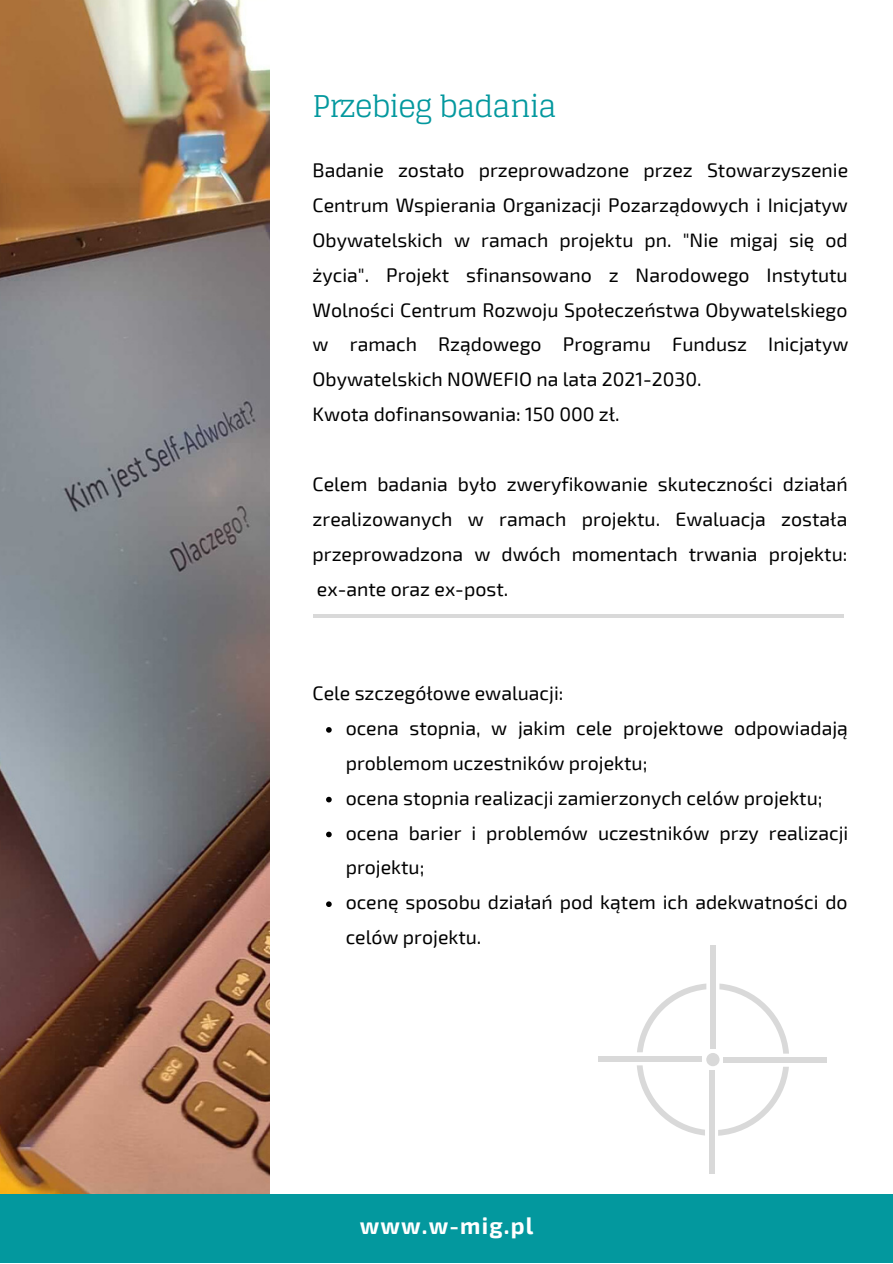
<style>
.page{position:relative;width:893px;height:1264px;background:#fff}
.page>*{position:absolute;margin:0;border:0;box-sizing:border-box;transform-origin:0 0}
.t1{font:30px "Glegoo";letter-spacing:-.03em;color:#03989e}
.t2{font:700 23.1px "Exo 2";letter-spacing:.05em;color:#fff}
.t3{font:19.5px/34.8px "Exo 2";color:#000}
</style>
<div class="page">
<svg style="left:326px;top:727px;width:5px;height:5px"></svg>
<svg style="left:326px;top:796px;width:5px;height:6px"></svg>
<svg style="left:326px;top:831px;width:5px;height:6px"></svg>
<svg style="left:326px;top:901px;width:5px;height:6px"></svg>
<hr style="left:312px;top:614px;width:531px;height:3px;background:#d9d9d9">
<img style="left:0;top:0;width:269px;height:1194px">
<div style="left:0;top:1194px;width:892px;height:68px;background:#03989e"></div>
<div style="left:710px;top:945px;width:5px;height:103px;background:#d9d9d9"></div>
<div style="left:723px;top:1057px;width:103px;height:6px;background:#d9d9d9"></div>
<div style="left:708px;top:1070px;width:6px;height:103px;background:#d9d9d9"></div>
<svg style="left:636px;top:983px;width:153px;height:152px"></svg>
<div style="left:598px;top:1055px;width:103px;height:6px;background:#d9d9d9"></div>
<h1 class="t1" style="left:312px;top:89px;width:246px">Przebieg badania</h1>
<p class="t3" style="left:312px;top:152px;width:537px">Badanie zostało przeprowadzone przez Stowarzyszenie Centrum Wspierania Organizacji Pozarządowych i Inicjatyw Obywatelskich w ramach projektu pn. "Nie migaj się od życia". Projekt sfinansowano z Narodowego Instytutu Wolności Centrum Rozwoju Społeczeństwa Obywatelskiego w ramach Rządowego Programu Fundusz Inicjatyw Obywatelskich NOWEFIO na lata 2021-2030.<br>Kwota dofinansowania: 150 000 zł.</p>
<p class="t3" style="left:312px;top:465px;width:537px;text-align:justify">Celem badania było zweryfikowanie skuteczności działań zrealizowanych w ramach projektu. Ewaluacja została przeprowadzona w dwóch momentach trwania projektu: ex-ante oraz ex-post.</p>
<p class="t3" style="left:312px;top:675px;width:252px">Cele szczegółowe ewaluacji:</p>
<p class="t3" style="left:345px;top:709px;width:504px">ocena stopnia, w jakim cele projektowe odpowiadają problemom uczestników projektu;<br>ocena stopnia realizacji zamierzonych celów projektu; ocena barier i problemów uczestników przy realizacji projektu;<br>ocenę sposobu działań pod kątem ich adekwatności do celów projektu.</p>
<p class="t2" style="left:359px;top:1210px;width:175px">www.w-mig.pl</p>
</div>
